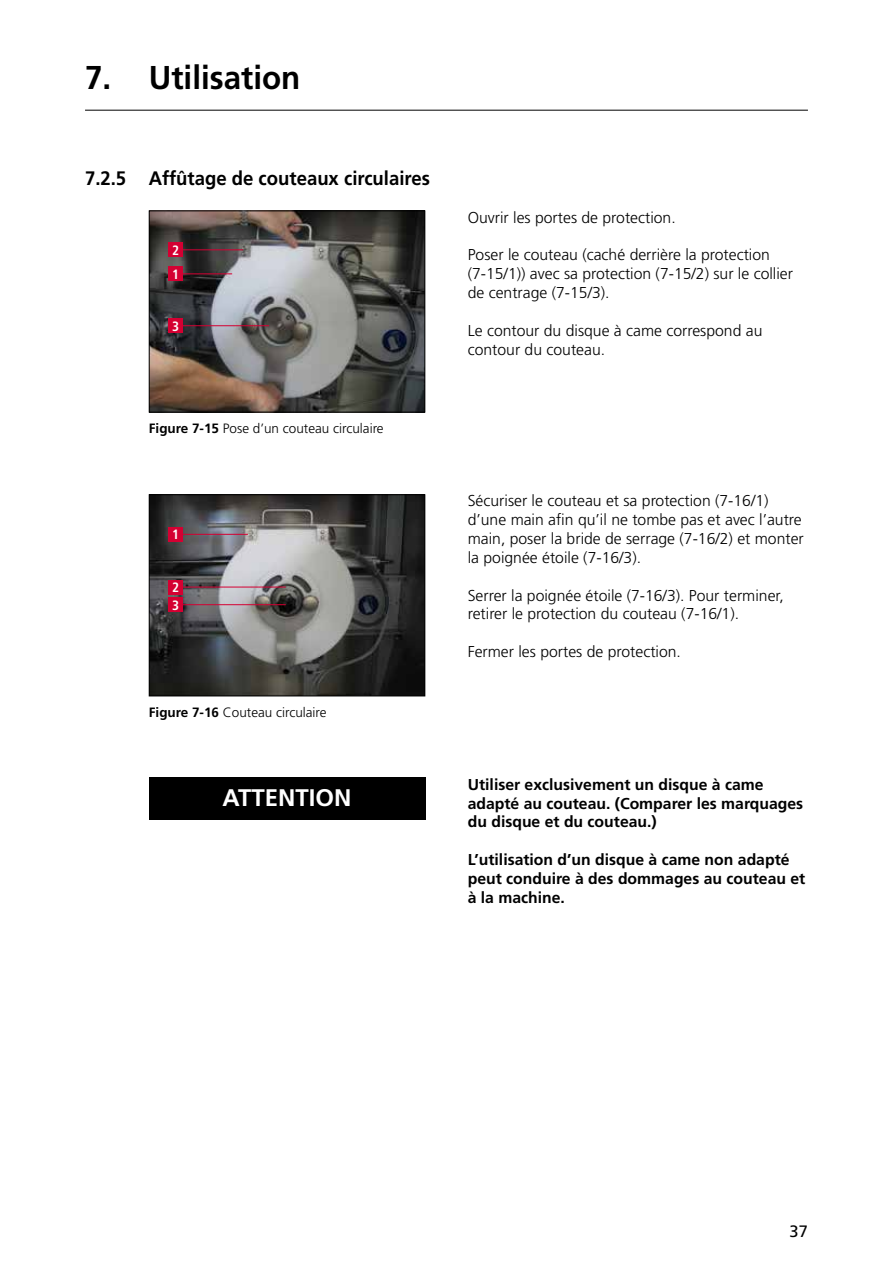
<style>
.page{position:relative;width:893px;height:1263px;background:#fff}
.page>*{position:absolute;margin:0;border:0;box-sizing:border-box;transform-origin:0 0}
.t1{font:700 33px "Frutiger LT";color:#000;scale:.95 1}
.t2{font:700 24px "Frutiger LT";color:#fff}
.t3{font:700 19.5px "Frutiger LT";color:#000;scale:.95 1}
.t4{font:16.5px "Frutiger LT";color:#000}
.t5{font:300 15.75px/18.9px "Frutiger LT";color:#000}
.t6{font:700 15.75px/18.9px "Frutiger LT";color:#000}
.t7{font:300 13.5px "Frutiger LT";color:#000}
.t8{font:700 condensed 13.5px "Frutiger LT";color:#fff}
.s1{font-weight:700}
</style>
<div class="page">
<img style="left:151px;top:212px;width:272px;height:198px">
<div style="left:149px;top:210px;width:276px;height:202px;border:1px solid #000"></div>
<img style="left:151px;top:496px;width:272px;height:198px">
<div style="left:149px;top:494px;width:276px;height:202px;border:1px solid #000"></div>
<hr style="left:85px;top:110px;width:723px;height:1px;background:#000">
<div style="left:149px;top:777px;width:276px;height:42px;background:#000"></div>
<div style="left:168px;top:580px;width:15px;height:14px;background:#d40032"></div>
<hr style="left:183px;top:587px;width:103px;height:1px;background:#d40032">
<div style="left:168px;top:527px;width:15px;height:15px;background:#d40032"></div>
<hr style="left:183px;top:534px;width:65px;height:1px;background:#d40032">
<div style="left:168px;top:597px;width:15px;height:15px;background:#d40032"></div>
<hr style="left:183px;top:604px;width:103px;height:1px;background:#d40032">
<div style="left:168px;top:266px;width:15px;height:15px;background:#d40032"></div>
<hr style="left:183px;top:273px;width:49px;height:1px;background:#d40032">
<div style="left:168px;top:318px;width:15px;height:15px;background:#d40032"></div>
<hr style="left:183px;top:325px;width:86px;height:1px;background:#d40032">
<div style="left:168px;top:242px;width:15px;height:15px;background:#d40032"></div>
<hr style="left:183px;top:249px;width:60px;height:1px;background:#d40032">
<h1 class="t1" style="left:85px;top:58px;width:228px">7. Utilisation</h1>
<p class="t3" style="left:85px;top:166px;width:364px">7.2.5 Affûtage de couteaux circulaires</p>
<p class="t8" style="left:172px;top:242px;width:9px">2</p>
<p class="t8" style="left:172px;top:266px;width:9px">1</p>
<p class="t8" style="left:172px;top:318px;width:9px">3</p>
<p class="t7" style="left:149px;top:421px;width:236px"><span class="s1">Figure 7-15</span> Pose d’un couteau circulaire</p>
<p class="t8" style="left:172px;top:527px;width:9px">1</p>
<p class="t8" style="left:172px;top:579px;width:9px">2</p>
<p class="t8" style="left:172px;top:597px;width:9px">3</p>
<p class="t7" style="left:149px;top:705px;width:179px"><span class="s1">Figure 7-16</span> Couteau circulaire</p>
<p class="t5" style="left:468px;top:208px;width:209px">Ouvrir les portes de protection.</p>
<p class="t5" style="left:468px;top:246px;width:327px">Poser le couteau (caché derrière la protection (7-15/1)) avec sa protection (7-15/2) sur le collier de centrage (7-15/3).</p>
<p class="t5" style="left:468px;top:321px;width:296px">Le contour du disque à came correspond au contour du couteau.</p>
<p class="t5" style="left:468px;top:491px;width:338px">Sécuriser le couteau et sa protection (7-16/1) d’une main afin qu’il ne tombe pas et avec l’autre main, poser la bride de serrage (7-16/2) et monter la poignée étoile (7-16/3).</p>
<p class="t5" style="left:468px;top:586px;width:317px">Serrer la poignée étoile (7-16/3). Pour terminer, retirer le protection du couteau (7-16/1).</p>
<p class="t5" style="left:468px;top:643px;width:215px">Fermer les portes de protection.</p>
<h2 class="t2" style="left:223px;top:784px;width:130px">ATTENTION</h2>
<p class="t6" style="left:468px;top:775px;width:337px">Utiliser exclusivement un disque à came adapté au couteau. (Comparer les marquages du disque et du couteau.)</p>
<p class="t6" style="left:468px;top:850px;width:339px">L’utilisation d’un disque à came non adapté peut conduire à des dommages au couteau et à la machine.</p>
<p class="t4" style="left:790px;top:1222px;width:20px">37</p>
</div>
